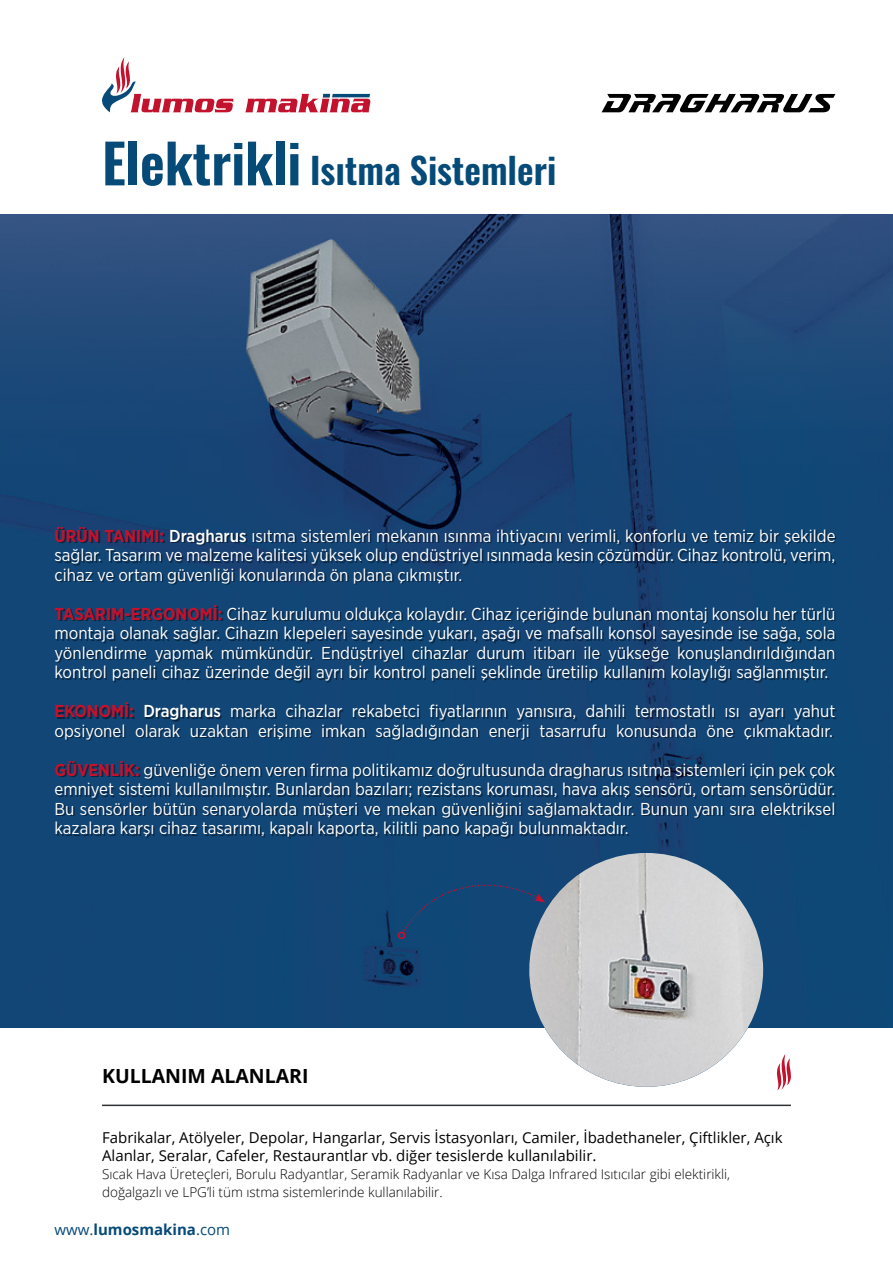
<style>
.page{position:relative;width:893px;height:1263px;background:#fff}
.page>*{position:absolute;margin:0;border:0;box-sizing:border-box;transform-origin:0 0}
.t1{font:600 36px "Oswald";color:#064a78}
.t2{font:700 19.5px "Open Sans";color:#000}
.t3{font:17.25px/19.5px "Gotham Narrow";color:#fff;text-align:justify}
.t4{font:15px/18px "Open Sans";color:#000}
.t5{font:700 15px "Open Sans";color:#064a78}
.t6{font:300 13.5px/18px "Open Sans";color:#000}
.s1{font-size:54px}
.s2{font-weight:700;color:#c2122d}
.s3{font-weight:500}
.s4{font-weight:400}
</style>
<div class="page">
<hr style="left:892px;top:1029px;width:1px;height:234px;background:#2f3134">
<hr style="left:892px;top:0;width:1px;height:216px;background:#064a78">
<hr style="left:102px;top:1104px;width:689px;height:2px;background:#2f3134">
<img style="left:0;top:215px;width:893px;height:813px">
<svg style="left:777px;top:1054px;width:14px;height:36px"></svg>
<img style="left:529px;top:853px;width:234px;height:234px;border-radius:117px">
<div style="left:397px;top:931px;width:9px;height:8px;border:2px solid #c2122d;border-radius:3px"></div>
<div style="left:402px;top:878px;width:143px;height:55px;background:#124676"></div>
<svg style="left:102px;top:57px;width:131px;height:55px"></svg>
<svg style="left:245px;top:94px;width:125px;height:18px"></svg>
<svg style="left:602px;top:94px;width:233px;height:18px"></svg>
<h1 class="t1" style="left:102px;top:139px;width:456px"><span class="s1">Elektrikli</span> Isıtma Sistemleri</h1>
<p class="t3" style="left:55px;top:526px;width:782px"><span class="s2">ÜRÜN TANIMI:</span> <span class="s3">Dragharus</span> ısıtma sistemleri mekanın ısınma ihtiyacını verimli, konforlu ve temiz bir şekilde sağlar. Tasarım ve malzeme kalitesi yüksek olup endüstriyel ısınmada kesin çözümdür. Cihaz kontrolü, verim, cihaz ve ortam güvenliği konularında ön plana çıkmıştır.</p>
<p class="t3" style="left:55px;top:604px;width:782px"><span class="s2">TASARIM-ERGONOMİ:</span> Cihaz kurulumu oldukça kolaydır. Cihaz içeriğinde bulunan montaj konsolu her türlü montaja olanak sağlar. Cihazın klepeleri sayesinde yukarı, aşağı ve mafsallı konsol sayesinde ise sağa, sola yönlendirme yapmak mümkündür. Endüştriyel cihazlar durum itibarı ile yükseğe konuşlandırıldığından kontrol paneli cihaz üzerinde değil ayrı bir kontrol paneli şeklinde üretilip kullanım kolaylığı sağlanmıştır.</p>
<p class="t3" style="left:55px;top:701px;width:782px"><span class="s2">EKONOMİ:</span> <span class="s3">Dragharus</span> marka cihazlar rekabetci fiyatlarının yanısıra, dahili termostatlı ısı ayarı yahut opsiyonel olarak uzaktan erişime imkan sağladığından enerji tasarrufu konusunda öne çıkmaktadır.</p>
<p class="t3" style="left:55px;top:760px;width:782px"><span class="s2">GÜVENLİK:</span> güvenliğe önem veren firma politikamız doğrultusunda dragharus ısıtma sistemleri için pek çok emniyet sistemi kullanılmıştır. Bunlardan bazıları; rezistans koruması, hava akış sensörü, ortam sensörüdür.<br>Bu sensörler bütün senaryolarda müşteri ve mekan güvenliğini sağlamaktadır. Bunun yanı sıra elektriksel kazalara karşı cihaz tasarımı, kapalı kaporta, kilitli pano kapağı bulunmaktadır.</p>
<p class="t2" style="left:102px;top:1062px;width:208px">KULLANIM ALANLARI</p>
<p class="t4" style="left:102px;top:1128px;width:682px">Fabrikalar, Atölyeler, Depolar, Hangarlar, Servis İstasyonları, Camiler, İbadethaneler, Çiftlikler, Açık<br>Alanlar, Seralar, Cafeler, Restaurantlar vb. diğer tesislerde kullanılabilir.</p>
<p class="t6" style="left:102px;top:1165px;width:630px">Sıcak Hava Üreteçleri, Borulu Radyantlar, Seramik Radyanlar ve Kısa Dalga Infrared Isıtıcılar gibi elektirikli, doğalgazlı ve LPG’li tüm ıstma sistemlerinde kullanılabilir.</p>
<p class="t5" style="left:55px;top:1219px;width:177px"><span class="s4">www.</span>lumosmakina<span class="s4">.com</span></p>
</div>
